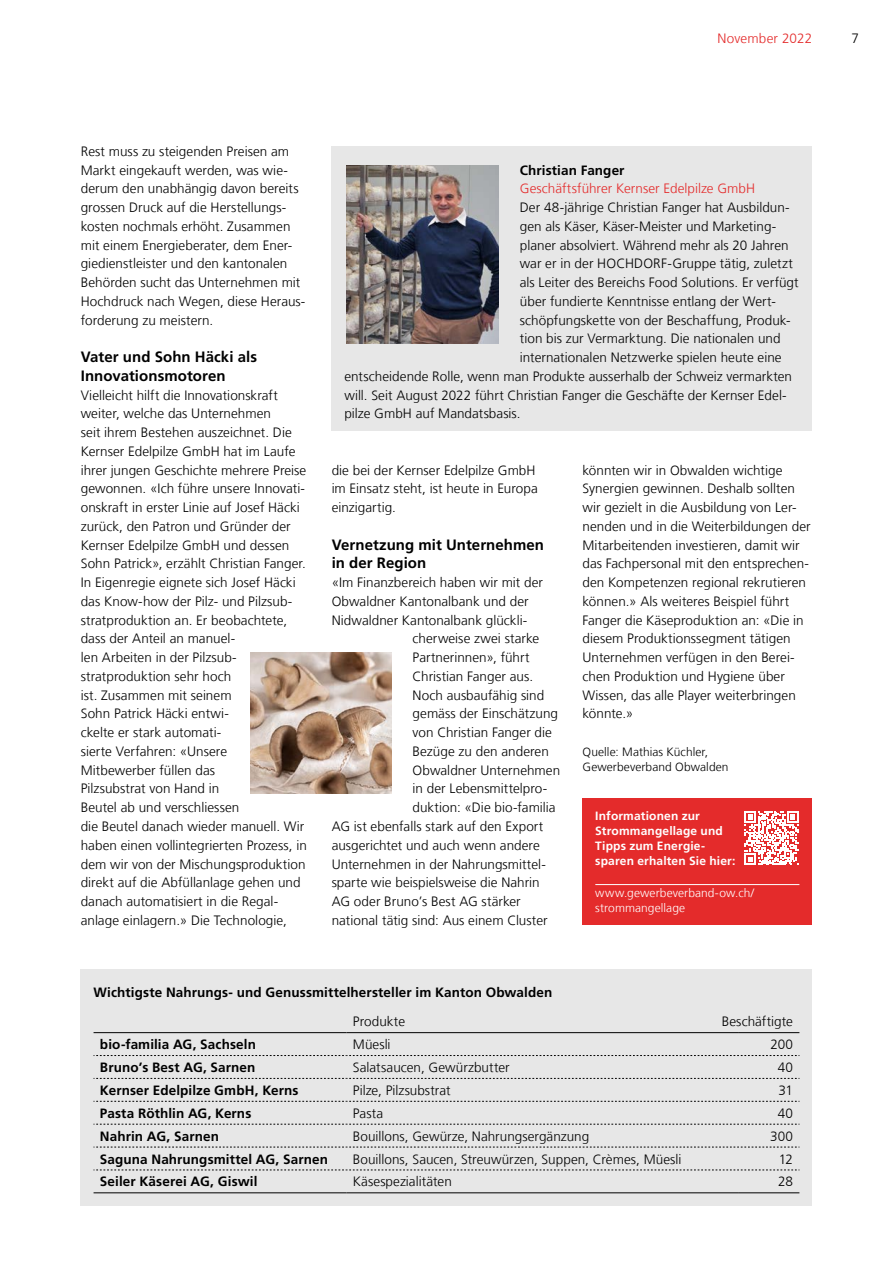
<style>
.page{position:relative;width:893px;height:1263px;background:#fff}
.page>*{position:absolute;margin:0;border:0;box-sizing:border-box;transform-origin:0 0}
.Untertitel_2{font:700 15px/18.8px "Frutiger LT Com";letter-spacing:.005em;color:#000}
.Grundtext{font:300 13.5px/18.8px "Frutiger LT Com";letter-spacing:.005em;color:#000}
.Grundtext_keine_Grun{font:700 13.5px "Frutiger LT Com";letter-spacing:.01em;color:#000}
.Grundtext_keine_Grun-2{font:300 13.5px "Frutiger LT Com";letter-spacing:.005em;color:#000}
.Grundtext-2{font:300 13.5px/18.8px "Frutiger LT Com";letter-spacing:.005em;color:#e42b2b}
.Grundtext_keine_Grun-3{font:700 12px/15px "Frutiger LT Com";letter-spacing:.01em;color:#fff}
.Grundtext_klein{font:300 12px/15px "Frutiger LT Com";letter-spacing:.01em;color:#000}
.Grundtext_keine_Grun-4{font:300 12px/15px "Frutiger LT Com";letter-spacing:.01em;color:#fff}
.s1{font-weight:700;color:#000}
</style>
<div class="page">
<div style="left:583px;top:798px;width:229px;height:127px;background:#e42b2b"></div>
<hr style="left:595px;top:884px;width:204px;height:1px;background:#fff">
<svg style="left:745px;top:811px;width:53px;height:54px"></svg>
<div style="left:81px;top:970px;width:731px;height:236px;background:#e7e7e7"></div>
<hr style="left:94px;top:1032px;width:253px;height:1px;background:#000">
<hr style="left:347px;top:1032px;width:391px;height:1px;background:#000">
<hr style="left:738px;top:1032px;width:61px;height:1px;background:#000">
<hr style="left:94px;top:1192px;width:253px;height:1px;background:#000">
<hr style="left:347px;top:1192px;width:391px;height:1px;background:#000">
<hr style="left:738px;top:1192px;width:61px;height:1px;background:#000">
<svg style="left:94px;top:1055px;width:705px;height:1px"></svg>
<svg style="left:94px;top:1078px;width:705px;height:1px"></svg>
<svg style="left:94px;top:1101px;width:705px;height:1px"></svg>
<svg style="left:94px;top:1124px;width:705px;height:1px"></svg>
<svg style="left:94px;top:1147px;width:705px;height:1px"></svg>
<svg style="left:94px;top:1170px;width:705px;height:1px"></svg>
<div style="left:332px;top:147px;width:480px;height:284px;background:#e7e7e7"></div>
<img style="left:347px;top:165px;width:152px;height:178px">
<img style="left:251px;top:653px;width:140px;height:140px">
<p class="Grundtext-2" style="left:717px;top:29px;width:96px">November 2022</p>
<p class="Grundtext" style="left:851px;top:29px;width:9px">7</p>
<p class="Grundtext" style="left:81px;top:142px;width:226px">Rest muss zu steigenden Preisen am Markt eingekauft werden, was wie&shy;derum den unabhängig davon bereits grossen Druck auf die Herstellungs&shy;kosten nochmals erhöht. Zusammen mit einem Energieberater, dem Ener&shy;giedienstleister und den kantonalen Behörden sucht das Unternehmen mit Hochdruck nach Wegen, diese Heraus&shy;forderung zu meistern.</p>
<p class="Untertitel_2" style="left:81px;top:348px;width:178px">Vater und Sohn Häcki als<br>Innovationsmotoren</p>
<p class="Grundtext" style="left:81px;top:386px;width:228px">Vielleicht hilft die Innovationskraft weiter, welche das Unternehmen<br>seit ihrem Bestehen auszeichnet. Die Kernser Edelpilze GmbH hat im Laufe ihrer jungen Geschichte mehrere Preise gewonnen. «Ich führe unsere Innovati&shy;onskraft in erster Linie auf Josef Häcki zurück, den Patron und Gründer der Kernser Edelpilze GmbH und dessen Sohn Patrick», erzählt Christian Fanger.<br>In Eigenregie eignete sich Josef Häcki das Know-how der Pilz- und Pilzsub&shy;stratproduktion an. Er beobachtete, dass der Anteil an manuel-<br>len Arbeiten in der Pilzsub&shy;stratproduktion sehr hoch<br>ist. Zusammen mit seinem<br>Sohn Patrick Häcki entwi-<br>ckelte er stark automati-<br>sierte Verfahren: «Unsere<br>Mitbewerber füllen das<br>Pilzsubstrat von Hand in<br>Beutel ab und verschliessen<br>die Beutel danach wieder manuell. Wir haben einen vollintegrierten Prozess, in dem wir von der Mischungsproduktion direkt auf die Abfüllanlage gehen und danach automatisiert in die Regal&shy;anlage einlagern.» Die Technologie,</p>
<p class="Grundtext-2" style="left:520px;top:161px;width:237px"><span class="s1">Christian Fanger<br></span>Geschäftsführer Kernser Edelpilze GmbH</p>
<p class="Grundtext" style="left:520px;top:198px;width:271px">Der 48-jährige Christian Fanger hat Ausbildun-</p>
<p class="Grundtext" style="left:520px;top:217px;width:258px">gen als Käser, Käser-Meister und Marketing-</p>
<p class="Grundtext" style="left:520px;top:236px;width:270px">planer absolviert. Während mehr als 20 Jahren</p>
<p class="Grundtext" style="left:520px;top:254px;width:275px">war er in der HOCHDORF-Gruppe tätig, zuletzt</p>
<p class="Grundtext" style="left:520px;top:273px;width:280px">als Leiter des Bereichs Food Solutions. Er verfügt</p>
<p class="Grundtext" style="left:520px;top:292px;width:258px">über fundierte Kenntnisse entlang der Wert-</p>
<p class="Grundtext" style="left:520px;top:311px;width:272px">schöpfungskette von der Beschaffung, Produk-</p>
<p class="Grundtext" style="left:520px;top:329px;width:262px">tion bis zur Vermarktung. Die nationalen und</p>
<p class="Grundtext" style="left:520px;top:348px;width:263px">internationalen Netzwerke spielen heute eine</p>
<p class="Grundtext" style="left:344px;top:367px;width:449px">entscheidende Rolle, wenn man Produkte ausserhalb der Schweiz vermarkten</p>
<p class="Grundtext" style="left:344px;top:386px;width:444px">will. Seit August 2022 führt Christian Fanger die Geschäfte der Kernser Edel-</p>
<p class="Grundtext" style="left:344px;top:404px;width:178px">pilze GmbH auf Mandatsbasis.</p>
<p class="Grundtext" style="left:332px;top:461px;width:208px">die bei der Kernser Edelpilze GmbH im Einsatz steht, ist heute in Europa einzigartig.</p>
<p class="Untertitel_2" style="left:332px;top:535px;width:214px">Vernetzung mit Unternehmen in der Region</p>
<p class="Grundtext" style="left:332px;top:573px;width:213px">«Im Finanzbereich haben wir mit der</p>
<p class="Grundtext" style="left:332px;top:592px;width:199px">Obwaldner Kantonalbank und der</p>
<p class="Grundtext" style="left:332px;top:611px;width:197px">Nidwaldner Kantonalbank glückli-</p>
<p class="Grundtext" style="left:413px;top:629px;width:128px">cherweise zwei starke</p>
<p class="Grundtext" style="left:413px;top:648px;width:118px">Partnerinnen», führt</p>
<p class="Grundtext" style="left:413px;top:667px;width:122px">Christian Fanger aus.</p>
<p class="Grundtext" style="left:413px;top:686px;width:133px">Noch ausbaufähig sind</p>
<p class="Grundtext" style="left:413px;top:704px;width:147px">gemäss der Einschätzung</p>
<p class="Grundtext" style="left:413px;top:723px;width:141px">von Christian Fanger die</p>
<p class="Grundtext" style="left:413px;top:742px;width:138px">Bezüge zu den anderen</p>
<p class="Grundtext" style="left:413px;top:761px;width:149px">Obwaldner Unternehmen</p>
<p class="Grundtext" style="left:413px;top:779px;width:136px">in der Lebensmittelpro-</p>
<p class="Grundtext" style="left:413px;top:798px;width:144px">duktion: «Die bio-familia</p>
<p class="Grundtext" style="left:332px;top:817px;width:213px">AG ist ebenfalls stark auf den Export</p>
<p class="Grundtext" style="left:332px;top:836px;width:210px">ausgerichtet und auch wenn andere</p>
<p class="Grundtext" style="left:332px;top:854px;width:216px">Unternehmen in der Nahrungsmittel-</p>
<p class="Grundtext" style="left:332px;top:873px;width:210px">sparte wie beispielsweise die Nahrin</p>
<p class="Grundtext" style="left:332px;top:892px;width:191px">AG oder Bruno’s Best AG stärker</p>
<p class="Grundtext" style="left:332px;top:911px;width:217px">national tätig sind: Aus einem Cluster</p>
<p class="Grundtext" style="left:583px;top:461px;width:230px">könnten wir in Obwalden wichtige Synergien gewinnen. Deshalb sollten wir gezielt in die Ausbildung von Ler&shy;nenden und in die Weiterbildungen der Mitarbeitenden investieren, damit wir das Fachpersonal mit den entsprechen&shy;den Kompetenzen regional rekrutieren können.» Als weiteres Beispiel führt Fanger die Käseproduktion an: «Die in diesem Produktionssegment tätigen Unternehmen verfügen in den Berei&shy;chen Produktion und Hygiene über Wissen, das alle Player weiterbringen könnte.»</p>
<p class="Grundtext_klein" style="left:583px;top:744px;width:148px">Quelle: Mathias Küchler,<br>Gewerbeverband Obwalden</p>
<p class="Grundtext_keine_Grun-3" style="left:595px;top:808px;width:142px">Informationen zur<br>Strommangellage und<br>Tipps zum Energie&shy;sparen erhalten Sie hier:</p>
<p class="Grundtext_keine_Grun-4" style="left:595px;top:885px;width:160px">www.gewerbeverband-ow.ch/ strommangellage</p>
<p class="Grundtext_keine_Grun" style="left:94px;top:984px;width:460px">Wichtigste Nahrungs- und Genussmittelhersteller im Kanton Obwalden</p>
<p class="Grundtext_keine_Grun-2" style="left:353px;top:1014px;width:54px">Produkte</p>
<p class="Grundtext_keine_Grun-2" style="left:722px;top:1014px;width:73px">Beschäftigte</p>
<p class="Grundtext_keine_Grun" style="left:100px;top:1036px;width:157px">bio-familia AG, Sachseln</p>
<p class="Grundtext_keine_Grun-2" style="left:353px;top:1037px;width:39px">Müesli</p>
<p class="Grundtext_keine_Grun-2" style="left:770px;top:1037px;width:24px">200</p>
<p class="Grundtext_keine_Grun" style="left:100px;top:1059px;width:157px">Bruno’s Best AG, Sarnen</p>
<p class="Grundtext_keine_Grun-2" style="left:353px;top:1059px;width:158px">Salatsaucen, Gewürzbutter</p>
<p class="Grundtext_keine_Grun-2" style="left:778px;top:1059px;width:17px">40</p>
<p class="Grundtext_keine_Grun" style="left:100px;top:1082px;width:200px">Kernser Edelpilze GmbH, Kerns</p>
<p class="Grundtext_keine_Grun-2" style="left:353px;top:1082px;width:99px">Pilze, Pilzsubstrat</p>
<p class="Grundtext_keine_Grun-2" style="left:778px;top:1082px;width:16px">31</p>
<p class="Grundtext_keine_Grun" style="left:100px;top:1105px;width:153px">Pasta Röthlin AG, Kerns</p>
<p class="Grundtext_keine_Grun-2" style="left:353px;top:1105px;width:32px">Pasta</p>
<p class="Grundtext_keine_Grun-2" style="left:778px;top:1105px;width:17px">40</p>
<p class="Grundtext_keine_Grun" style="left:100px;top:1128px;width:121px">Nahrin AG, Sarnen</p>
<p class="Grundtext_keine_Grun-2" style="left:353px;top:1128px;width:238px">Bouillons, Gewürze, Nahrungsergänzung</p>
<p class="Grundtext_keine_Grun-2" style="left:770px;top:1128px;width:25px">300</p>
<p class="Grundtext_keine_Grun" style="left:100px;top:1151px;width:230px">Saguna Nahrungsmittel AG, Sarnen</p>
<p class="Grundtext_keine_Grun-2" style="left:353px;top:1151px;width:330px">Bouillons, Saucen, Streuwürzen, Suppen, Crèmes, Müesli</p>
<p class="Grundtext_keine_Grun-2" style="left:779px;top:1151px;width:16px">12</p>
<p class="Grundtext_keine_Grun" style="left:100px;top:1174px;width:159px">Seiler Käserei AG, Giswil</p>
<p class="Grundtext_keine_Grun-2" style="left:353px;top:1174px;width:100px">Käsespezialitäten</p>
<p class="Grundtext_keine_Grun-2" style="left:778px;top:1174px;width:16px">28</p>
</div>
